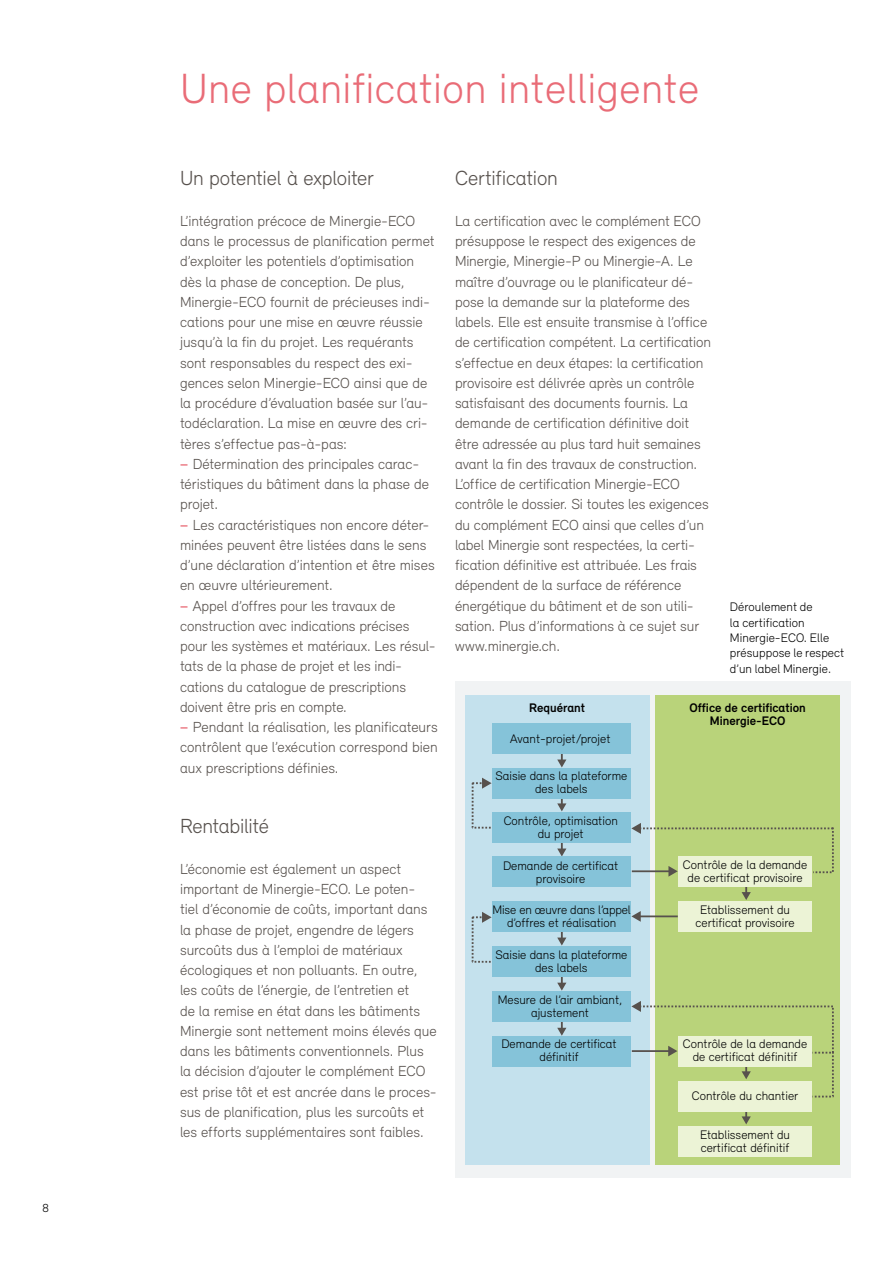
<style>
.page{position:relative;width:893px;height:1263px;background:#fff}
.page>*{position:absolute;margin:0;border:0;box-sizing:border-box;transform-origin:0 0}
.t1{font:300 43.5px "Relevant";letter-spacing:.01em;color:#e96c77}
.t2{font:300 21px "Relevant";letter-spacing:-.015em;color:#57514d}
.t3{font:300 15px/20.2px "Relevant";letter-spacing:-.005em;color:#57514d}
.t4{font:300 12.75px/13px "Relevant";color:#000;text-align:center}
.t5{font:700 12.75px/13px "Relevant";color:#000;text-align:center}
.t6{font:300 12px "Relevant";color:#000}
.s1{font-weight:500;color:#e96c77}
</style>
<div class="page">
<div style="left:455px;top:681px;width:395px;height:497px;background:#f1f3f4"></div>
<div style="left:466px;top:695px;width:184px;height:469px;background:#c4e1ed"></div>
<div style="left:655px;top:695px;width:185px;height:469px;background:#b9d37a"></div>
<div style="left:679px;top:902px;width:133px;height:30px;background:#ecf3d6"></div>
<div style="left:679px;top:1126px;width:133px;height:30px;background:#ecf3d6"></div>
<hr style="left:639px;top:915px;width:39px;height:2px;background:#57514d">
<svg style="left:631px;top:911px;width:10px;height:11px"></svg>
<svg style="left:471px;top:778px;width:24px;height:51px"></svg>
<svg style="left:471px;top:912px;width:21px;height:51px"></svg>
<svg style="left:742px;top:1111px;width:9px;height:13px"></svg>
<div style="left:679px;top:1081px;width:133px;height:30px;background:#ecf3d6"></div>
<svg style="left:557px;top:1022px;width:9px;height:14px"></svg>
<svg style="left:557px;top:977px;width:9px;height:14px"></svg>
<svg style="left:557px;top:932px;width:9px;height:13px"></svg>
<svg style="left:557px;top:843px;width:9px;height:13px"></svg>
<svg style="left:557px;top:798px;width:9px;height:13px"></svg>
<svg style="left:557px;top:754px;width:9px;height:13px"></svg>
<div style="left:492px;top:724px;width:139px;height:30px;background:#85c3d9"></div>
<div style="left:492px;top:768px;width:139px;height:30px;background:#85c3d9"></div>
<div style="left:492px;top:812px;width:139px;height:31px;background:#85c3d9"></div>
<div style="left:492px;top:857px;width:139px;height:30px;background:#85c3d9"></div>
<div style="left:492px;top:902px;width:139px;height:30px;background:#85c3d9"></div>
<div style="left:492px;top:946px;width:139px;height:31px;background:#85c3d9"></div>
<div style="left:492px;top:991px;width:139px;height:31px;background:#85c3d9"></div>
<div style="left:492px;top:1036px;width:139px;height:30px;background:#85c3d9"></div>
<svg style="left:631px;top:823px;width:203px;height:54px"></svg>
<svg style="left:631px;top:1001px;width:203px;height:97px"></svg>
<svg style="left:742px;top:887px;width:9px;height:13px"></svg>
<div style="left:679px;top:857px;width:133px;height:30px;background:#ecf3d6"></div>
<p class="t6" style="left:43px;top:1201px;width:8px">8</p>
<h1 class="t1" style="left:180px;top:63px;width:521px">Une planification intelligente</h1>
<h2 class="t2" style="left:180px;top:166px;width:195px">Un potentiel à exploiter</h2>
<p class="t3" style="left:180px;top:210px;width:259px">L’intégration précoce de Minergie-ECO dans le processus de planification permet d’exploiter les potentiels d’optimisation dès la phase de conception. De plus, Minergie-ECO fournit de précieuses indi&shy;cations pour une mise en œuvre réussie jusqu’à la fin du projet. Les requérants sont responsables du respect des exi&shy;gences selon Minergie-ECO ainsi que de la procédure d’évaluation basée sur l’au&shy;todéclaration. La mise en œuvre des cri&shy;tères s’effectue pas-à-pas:<br><span class="s1">−</span> Détermination des principales carac&shy;téristiques du bâtiment dans la phase de projet.<br><span class="s1">−</span> Les caractéristiques non encore déter&shy;minées peuvent être listées dans le sens d’une déclaration d’intention et être mises en œuvre ultérieurement.<br><span class="s1">−</span> Appel d’offres pour les travaux de construction avec indications précises pour les systèmes et matériaux. Les résul&shy;tats de la phase de projet et les indi&shy;cations du catalogue de prescriptions doivent être pris en compte.<br><span class="s1">−</span> Pendant la réalisation, les planificateurs contrôlent que l’exécution correspond bien aux prescriptions définies.</p>
<h2 class="t2" style="left:180px;top:814px;width:90px">Rentabilité</h2>
<p class="t3" style="left:180px;top:858px;width:258px">L’économie est également un aspect important de Minergie-ECO. Le poten&shy;tiel d’économie de coûts, important dans la phase de projet, engendre de légers surcoûts dus à l’emploi de matériaux écologiques et non polluants. En outre, les coûts de l’énergie, de l’entretien et<br>de la remise en état dans les bâtiments Minergie sont nettement moins élevés que dans les bâtiments conventionnels. Plus la décision d’ajouter le complément ECO est prise tôt et est ancrée dans le proces&shy;sus de planification, plus les surcoûts et les efforts supplémentaires sont faibles.</p>
<h2 class="t2" style="left:455px;top:166px;width:104px">Certification</h2>
<p class="t3" style="left:455px;top:210px;width:258px">La certification avec le complément ECO présuppose le respect des exigences de Minergie, Minergie-P ou Minergie-A. Le maître d’ouvrage ou le planificateur dé&shy;pose la demande sur la plateforme des labels. Elle est ensuite transmise à l’office de certification compétent. La certification s’effectue en deux étapes: la certification provisoire est délivrée après un contrôle satisfaisant des documents fournis. La demande de certification définitive doit être adressée au plus tard huit semaines avant la fin des travaux de construction.<br>L’office de certification Minergie-ECO contrôle le dossier. Si toutes les exigences du complément ECO ainsi que celles d’un label Minergie sont respectées, la certi&shy;fication définitive est attribuée. Les frais dépendent de la surface de référence énergétique du bâtiment et de son utili&shy;sation. Plus d’informations à ce sujet sur www.minergie.ch.</p>
<p class="t4" style="left:730px;top:599px;width:116px;line-height:15.3px;text-align:left">Déroulement de<br>la certification<br>Minergie-ECO. Elle présuppose le respect d’un label Minergie.</p>
<p class="t5" style="left:529px;top:701px;width:57px">Requérant</p>
<p class="t5" style="left:690px;top:701px;width:118px">Office de certification<br>Minergie-ECO</p>
<p class="t4" style="left:510px;top:732px;width:102px">Avant-projet/projet</p>
<p class="t4" style="left:495px;top:769px;width:134px">Saisie dans la plateforme des labels</p>
<p class="t4" style="left:504px;top:813px;width:116px">Contrôle, optimisation du projet</p>
<p class="t4" style="left:503px;top:859px;width:117px">Demande de certificat provisoire</p>
<p class="t4" style="left:492px;top:903px;width:140px">Mise en œuvre dans l’appel d’offres et réalisation</p>
<p class="t4" style="left:495px;top:948px;width:134px">Saisie dans la plateforme des labels</p>
<p class="t4" style="left:498px;top:993px;width:126px">Mesure de l’air ambiant, ajustement</p>
<p class="t4" style="left:501px;top:1037px;width:117px">Demande de certificat définitif</p>
<p class="t4" style="left:683px;top:857px;width:126px">Contrôle de la demande de certificat provisoire</p>
<p class="t4" style="left:695px;top:903px;width:101px">Etablissement du certificat provisoire</p>
<p class="t4" style="left:683px;top:1037px;width:126px">Contrôle de la demande de certificat définitif</p>
<p class="t4" style="left:692px;top:1089px;width:108px">Contrôle du chantier</p>
<p class="t4" style="left:700px;top:1128px;width:92px;text-align:left">Etablissement du certificat définitif</p>
</div>
